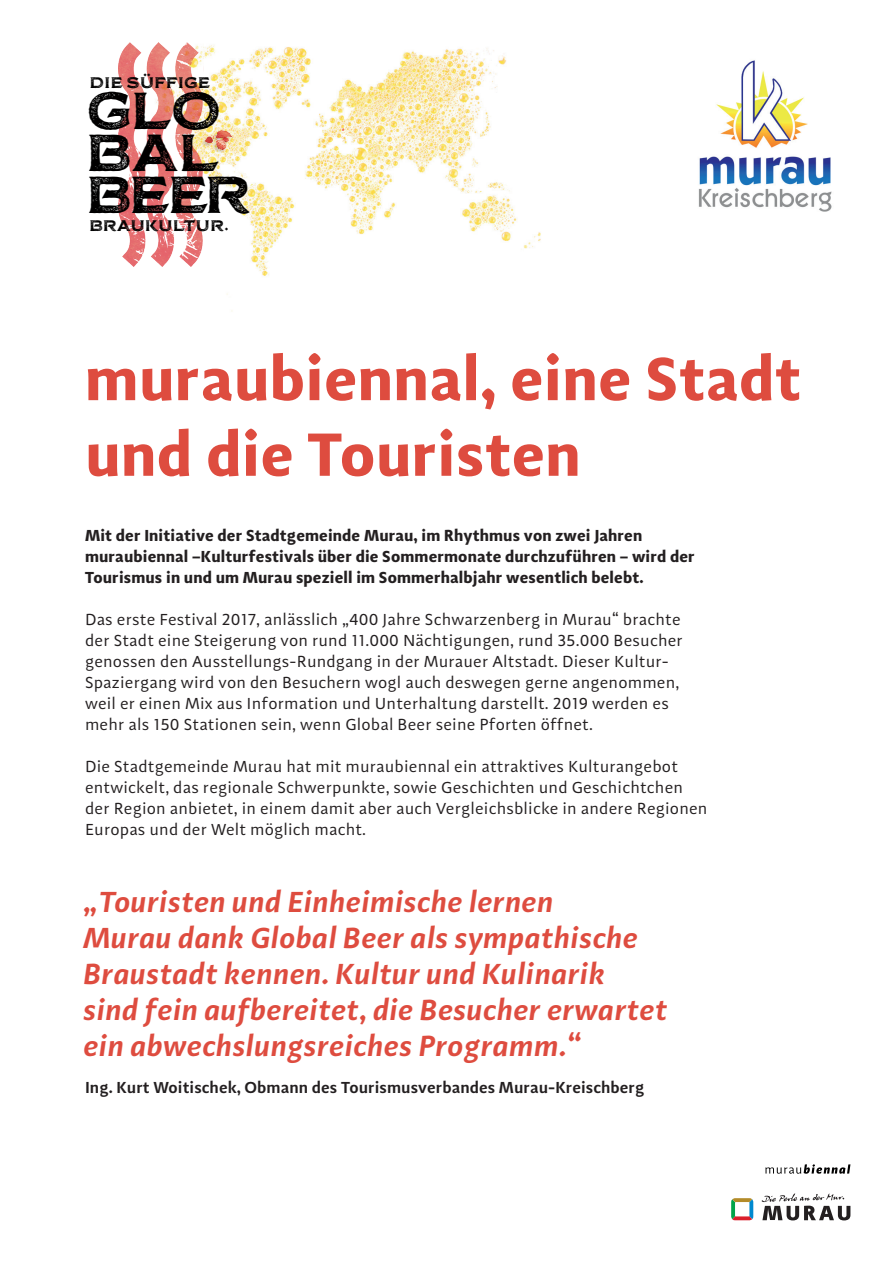
<style>
.page{position:relative;width:893px;height:1263px;background:#fff}
.page>*{position:absolute;margin:0;border:0;box-sizing:border-box;transform-origin:0 0}
.t1{font:700 63px/75.6px "Adagio Sans";letter-spacing:.01em;color:#de4c3f}
.t2{font:49.8px/42.2px "FM Bolyar Rust One N Pro 900";letter-spacing:-.06em;color:#010000}
.t3{font:italic 600 30px/36px "Adagio Sans";letter-spacing:.01em;color:#de4c3f}
.t4{font:16.5px/21px "Adagio Sans";letter-spacing:.01em;color:#231f20}
.t5{font:700 16.5px/21px "Adagio Sans";letter-spacing:.01em;color:#231f20}
.t6{font:600 16.5px "Adagio Sans";letter-spacing:.005em;color:#231f20}
.t7{font:14.7px "FM Bolyar Rust One N Pro 900";letter-spacing:-.02em;color:#010000}
</style>
<div class="page">
<img style="left:129px;top:42px;width:412px;height:270px">
<img style="left:119px;top:43px;width:84px;height:224px">
<img style="left:201px;top:127px;width:37px;height:28px">
<svg style="left:765px;top:1164px;width:85px;height:10px"></svg>
<svg style="left:731px;top:1198px;width:22px;height:22px"></svg>
<svg style="left:761px;top:1193px;width:89px;height:27px"></svg>
<img style="left:698px;top:60px;width:134px;height:152px">
<p class="t7" style="left:90px;top:73px;width:122px">DIE SÜFFIGE</p>
<h2 class="t2" style="left:85px;top:90px;width:168px">GLO<br>BAL<br>BEER</h2>
<p class="t7" style="left:89px;top:216px;width:141px">BRAUKULTUR.</p>
<h1 class="t1" style="left:85px;top:342px;width:717px">muraubiennal, eine Stadt und die Touristen</h1>
<p class="t5" style="left:85px;top:525px;width:611px">Mit der Initiative der Stadtgemeinde Murau, im Rhythmus von zwei Jahren muraubiennal –Kulturfestivals über die Sommermonate durchzuführen – wird der<br>Tourismus in und um Murau speziell im Sommerhalbjahr wesentlich belebt.</p>
<p class="t4" style="left:85px;top:609px;width:599px">Das erste Festival 2017, anlässlich „400 Jahre Schwarzenberg in Murau“ brachte der Stadt eine Steigerung von rund 11.000 Nächtigungen, rund 35.000 Besucher genossen den Ausstellungs-Rundgang in der Murauer Altstadt. Dieser Kultur-Spaziergang wird von den Besuchern wogl auch deswegen gerne angenommen, weil er einen Mix aus Information und Unterhaltung darstellt. 2019 werden es mehr als 150 Stationen sein, wenn Global Beer seine Pforten öffnet.</p>
<p class="t4" style="left:85px;top:756px;width:624px">Die Stadtgemeinde Murau hat mit muraubiennal ein attraktives Kulturangebot entwickelt, das regionale Schwerpunkte, sowie Geschichten und Geschichtchen der Region anbietet, in einem damit aber auch Vergleichsblicke in andere Regionen Europas und der Welt möglich macht.</p>
<h3 class="t3" style="left:85px;top:884px;width:585px">„Touristen und Einheimische lernen<br>Murau dank Global Beer als sympathische Braustadt kennen. Kultur und Kulinarik sind fein aufbereitet, die Besucher erwartet ein abwechslungsreiches Programm.“</h3>
<p class="t6" style="left:85px;top:1077px;width:561px">Ing. Kurt Woitischek, Obmann des Tourismusverbandes Murau-Kreischberg</p>
</div>
